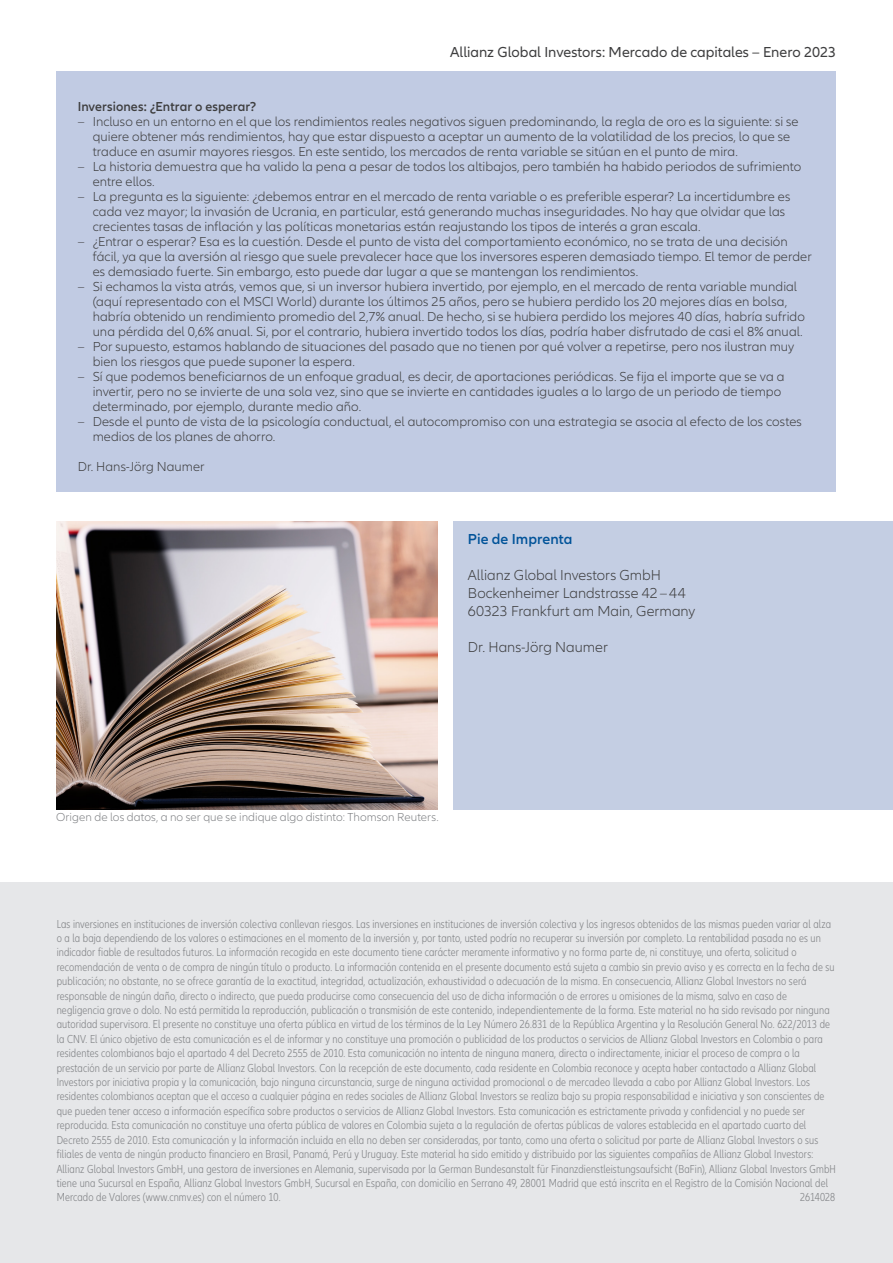
<style>
.page{position:relative;width:893px;height:1263px;background:#fff}
.page>*{position:absolute;margin:0;border:0;box-sizing:border-box;transform-origin:0 0}
.t1{font:300 15px "Allianz Neo";color:#3e3e3f}
.t2{font:15px "Allianz Neo";color:#3e3e3f}
.Subheadline_10pt{font:600 15px "Allianz Neo";color:#015399}
.Copy{font:300 13.5px/15px "Allianz Neo";letter-spacing:.005em;color:#3e3e3f}
.Subheadline_10pt-2{font:600 13.5px "Allianz Neo";letter-spacing:.005em;color:#3e3e3f}
.Disclaimer_8pt{font:300 condensed 12px/14.4px "Allianz Neo";letter-spacing:.01em;color:#808285}
.Disclaimer_8pt-2{font:300 12px "Allianz Neo";letter-spacing:.005em;color:#808285}
</style>
<div class="page">
<div style="left:453px;top:521px;width:440px;height:288px;background:#c4cee3"></div>
<div style="left:56px;top:71px;width:780px;height:421px;background:#c1cbe3"></div>
<div style="left:0;top:883px;width:893px;height:380px;background:#e6e7e9"></div>
<img style="left:57px;top:521px;width:381px;height:288px">
<p class="t2" style="left:450px;top:43px;width:388px">Allianz Global Investors: Mercado de capitales – Enero 2023</p>
<p class="Subheadline_10pt-2" style="left:78px;top:98px;width:180px">Inversiones: ¿Entrar o esperar?</p>
<p class="Copy" style="left:93px;top:114px;width:707px;text-indent:-15px">– Incluso en un entorno en el que los rendimientos reales negativos siguen predominando, la regla de oro es la siguiente: si se quiere obtener más rendimientos, hay que estar dispuesto a aceptar un aumento de la volatilidad de los precios, lo que se traduce en asumir mayores riesgos. En este sentido, los mercados de renta variable se sitúan en el punto de mira.</p>
<p class="Copy" style="left:93px;top:159px;width:710px;text-indent:-15px">– La historia demuestra que ha valido la pena a pesar de todos los altibajos, pero también ha habido periodos de sufrimiento entre ellos.</p>
<p class="Copy" style="left:93px;top:189px;width:699px;text-indent:-15px">– La pregunta es la siguiente: ¿debemos entrar en el mercado de renta variable o es preferible esperar? La incertidumbre es cada vez mayor; la invasión de Ucrania, en particular, está generando muchas inseguridades. No hay que olvidar que las crecientes tasas de inflación y las políticas monetarias están reajustando los tipos de interés a gran escala.</p>
<p class="Copy" style="left:93px;top:234px;width:721px;text-indent:-15px">– ¿Entrar o esperar? Esa es la cuestión. Desde el punto de vista del comportamiento económico, no se trata de una decisión fácil, ya que la aversión al riesgo que suele prevalecer hace que los inversores esperen demasiado tiempo. El temor de perder es demasiado fuerte. Sin embargo, esto puede dar lugar a que se mantengan los rendimientos.</p>
<p class="Copy" style="left:93px;top:279px;width:714px;text-indent:-15px">– Si echamos la vista atrás, vemos que, si un inversor hubiera invertido, por ejemplo, en el mercado de renta variable mundial (aquí representado con el MSCI World) durante los últimos 25 años, pero se hubiera perdido los 20 mejores días en bolsa, habría obtenido un rendimiento promedio del 2,7% anual. De hecho, si se hubiera perdido los mejores 40 días, habría sufrido una pérdida del 0,6% anual. Si, por el contrario, hubiera invertido todos los días, podría haber disfrutado de casi el 8% anual.</p>
<p class="Copy" style="left:93px;top:339px;width:703px;text-indent:-15px">– Por supuesto, estamos hablando de situaciones del pasado que no tienen por qué volver a repetirse, pero nos ilustran muy bien los riesgos que puede suponer la espera.</p>
<p class="Copy" style="left:93px;top:369px;width:693px;text-indent:-15px">– Sí que podemos beneficiarnos de un enfoque gradual, es decir, de aportaciones periódicas. Se fija el importe que se va a invertir, pero no se invierte de una sola vez, sino que se invierte en cantidades iguales a lo largo de un periodo de tiempo determinado, por ejemplo, durante medio año.</p>
<p class="Copy" style="left:93px;top:414px;width:711px;text-indent:-15px">– Desde el punto de vista de la psicología conductual, el autocompromiso con una estrategia se asocia al efecto de los costes medios de los planes de ahorro.</p>
<p class="Copy" style="left:78px;top:459px;width:129px">Dr. Hans-Jörg Naumer</p>
<p class="Subheadline_10pt" style="left:468px;top:531px;width:106px">Pie de Imprenta</p>
<p class="t1" style="left:468px;top:567px;width:195px">Allianz Global Investors GmbH</p>
<p class="t1" style="left:468px;top:585px;width:219px">Bockenheimer Landstrasse 42–44</p>
<p class="t1" style="left:468px;top:603px;width:229px">60323 Frankfurt am Main, Germany</p>
<p class="t1" style="left:468px;top:639px;width:142px">Dr. Hans-Jörg Naumer</p>
<p class="Disclaimer_8pt-2" style="left:56px;top:810px;width:384px">Origen de los datos, a no ser que se indique algo distinto: Thomson Reuters.</p>
<p class="Disclaimer_8pt" style="left:57px;top:917px;width:781px">Las inversiones en instituciones de inversión colectiva conllevan riesgos. Las inversiones en instituciones de inversión colectiva y los ingresos obtenidos de las mismas pueden variar al alza o a la baja dependiendo de los valores o estimaciones en el momento de la inversión y, por tanto, usted podría no recuperar su inversión por completo. La rentabilidad pasada no es un indicador fiable de resultados futuros. La información recogida en este documento tiene carácter meramente informativo y no forma parte de, ni constituye, una oferta, solicitud o recomendación de venta o de compra de ningún título o producto. La información contenida en el presente documento está sujeta a cambio sin previo aviso y es correcta en la fecha de su publicación; no obstante, no se ofrece garantía de la exactitud, integridad, actualización, exhaustividad o adecuación de la misma. En consecuencia, Allianz Global Investors no será responsable de ningún daño, directo o indirecto, que pueda producirse como consecuencia del uso de dicha información o de errores u omisiones de la misma, salvo en caso de negligencia grave o dolo. No está permitida la reproducción, publicación o transmisión de este contenido, independientemente de la forma. Este material no ha sido revisado por ninguna autoridad supervisora. El presente no constituye una oferta pública en virtud de los términos de la Ley Número 26.831 de la República Argentina y la Resolución General No. 622/2013 de la CNV. El único objetivo de esta comunicación es el de informar y no constituye una promoción o publicidad de los productos o servicios de Allianz Global Investors en Colombia o para residentes colombianos bajo el apartado 4 del Decreto 2555 de 2010. Esta comunicación no intenta de ninguna manera, directa o indirectamente, iniciar el proceso de compra o la prestación de un servicio por parte de Allianz Global Investors. Con la recepción de este documento, cada residente en Colombia reconoce y acepta haber contactado a Allianz Global Investors por iniciativa propia y la comunicación, bajo ninguna circunstancia, surge de ninguna actividad promocional o de mercadeo llevada a cabo por Allianz Global Investors. Los residentes colombianos aceptan que el acceso a cualquier página en redes sociales de Allianz Global Investors se realiza bajo su propia responsabilidad e iniciativa y son conscientes de que pueden tener acceso a información específica sobre productos o servicios de Allianz Global Investors. Esta comunicación es estrictamente privada y confidencial y no puede ser reproducida. Esta comunicación no constituye una oferta pública de valores en Colombia sujeta a la regulación de ofertas públicas de valores establecida en el apartado cuarto del Decreto 2555 de 2010. Esta comunicación y la información incluida en ella no deben ser consideradas, por tanto, como una oferta o solicitud por parte de Allianz Global Investors o sus filiales de venta de ningún producto financiero en Brasil, Panamá, Perú y Uruguay. Este material ha sido emitido y distribuido por las siguientes compañías de Allianz Global Investors:<br>Allianz Global Investors GmbH, una gestora de inversiones en Alemania, supervisada por la German Bundesanstalt für Finanzdienstleistungsaufsicht (BaFin), Allianz Global Investors GmbH tiene una Sucursal en España, Allianz Global Investors GmbH, Sucursal en España, con domicilio en Serrano 49, 28001 Madrid que está inscrita en el Registro de la Comisión Nacional del Mercado de Valores (www.cnmv.es) con el número 10.</p>
<p class="Disclaimer_8pt" style="left:800px;top:1190px;width:36px">2614028</p>
</div>
